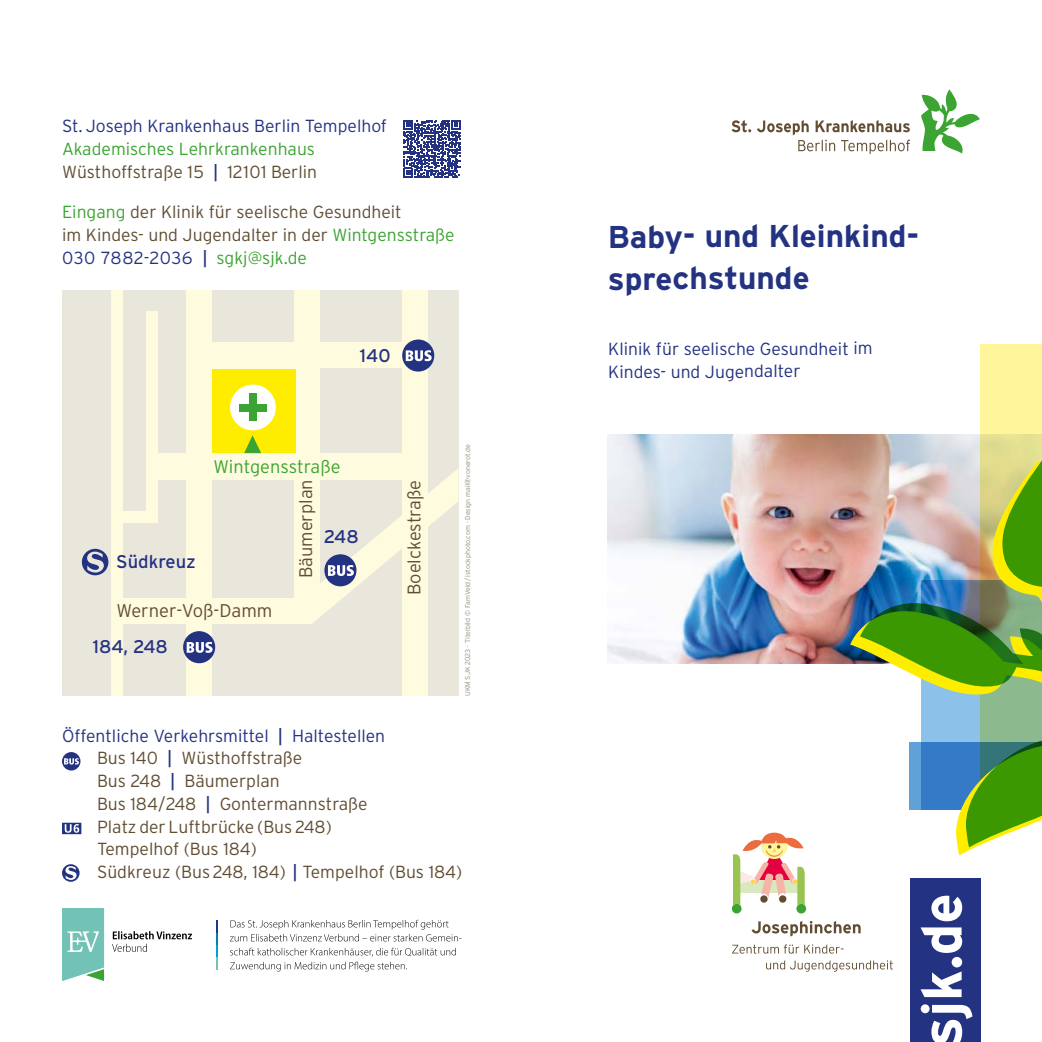
<style>
.page{position:relative;width:1042px;height:1042px;background:#fff}
.page>*{position:absolute;margin:0;border:0;box-sizing:border-box;transform-origin:0 0}
.t1{font:700 56.35px "Interstate";color:#fff}
.t2{font:700 31.5px/42.2px "Interstate";letter-spacing:-.005em;color:#243282}
.t3{font:18.38px "Interstate";color:#243282}
.t4{font:300 18.38px "Interstate";color:#614d32}
.t5{font:300 18.2px "Interstate";color:#614d32}
.t6{font:300 18.2px "Interstate";color:#3ca432}
.t7{font:300 17.5px/22.8px "Interstate";color:#614d32}
.t8{font:300 17.5px/22.8px "Interstate";letter-spacing:-.005em;color:#243282}
.t9{font:300 17.5px/22.8px "Interstate";color:#3ca432}
.t10{font:300 7px "Interstate";color:#918b7b}
.s1{color:#614d32}
.s2{font-weight:400;color:#243282}
.s3{color:#3ca432}
.s4{color:#243282}
</style>
<div class="page">
<div style="left:980px;top:344px;width:62px;height:478px;background:#fff59a"></div>
<svg style="left:921px;top:89px;width:59px;height:64px"></svg>
<svg style="left:731px;top:120px;width:179px;height:34px"></svg>
<img style="left:608px;top:434px;width:434px;height:229px">
<div style="left:910px;top:878px;width:70px;height:164px;background:#243282"></div>
<svg style="left:850px;top:461px;width:126px;height:394px"></svg>
<img style="left:860px;top:453px;width:182px;height:394px">
<svg style="left:766px;top:960px;width:127px;height:12px"></svg>
<svg style="left:732px;top:944px;width:111px;height:9px"></svg>
<svg style="left:751px;top:921px;width:109px;height:15px"></svg>
<svg style="left:731px;top:832px;width:75px;height:82px"></svg>
<svg style="left:62px;top:752px;width:18px;height:18px"></svg>
<svg style="left:62px;top:864px;width:18px;height:18px"></svg>
<svg style="left:62px;top:823px;width:19px;height:11px"></svg>
<div style="left:62px;top:290px;width:396px;height:406px;background:#e9e7dc"></div>
<div style="left:186px;top:290px;width:26px;height:406px;background:#fffbdf"></div>
<div style="left:294px;top:290px;width:26px;height:320px;background:#fffbdf"></div>
<div style="left:156px;top:453px;width:258px;height:27px;background:#fffbdf"></div>
<div style="left:116px;top:598px;width:195px;height:26px;background:#fffbdf"></div>
<div style="left:206px;top:345px;width:93px;height:116px;background:#fffbdf"></div>
<div style="left:212px;top:369px;width:84px;height:84px;background:#ffed00"></div>
<div style="left:230px;top:384px;width:46px;height:46px;background:#fff;border-radius:50%"></div>
<div style="left:249px;top:393px;width:7px;height:28px;background:#3ca432"></div>
<div style="left:239px;top:404px;width:28px;height:7px;background:#3ca432"></div>
<div style="left:402px;top:290px;width:26px;height:406px;background:#fffbdf"></div>
<div style="left:196px;top:342px;width:210px;height:26px;background:#fffbdf"></div>
<div style="left:111px;top:290px;width:12px;height:406px;background:#fffbdf"></div>
<div style="left:146px;top:311px;width:11px;height:211px;background:#fffbdf"></div>
<div style="left:116px;top:511px;width:41px;height:11px;background:#fffbdf"></div>
<svg style="left:244px;top:435px;width:17px;height:18px"></svg>
<svg style="left:183px;top:631px;width:32px;height:32px"></svg>
<svg style="left:311px;top:469px;width:147px;height:155px"></svg>
<svg style="left:402px;top:339px;width:32px;height:33px"></svg>
<svg style="left:217px;top:920px;width:1px;height:49px"></svg>
<svg style="left:62px;top:908px;width:42px;height:73px;background:#82c9ba"></svg>
<svg style="left:112px;top:931px;width:80px;height:21px"></svg>
<svg style="left:230px;top:948px;width:226px;height:23px"></svg>
<svg style="left:230px;top:920px;width:231px;height:21px"></svg>
<svg style="left:82px;top:549px;width:26px;height:26px"></svg>
<svg style="left:403px;top:120px;width:58px;height:57px"></svg>
<p class="t8" style="left:62px;top:114px;width:327px">St. Joseph Krankenhaus Berlin Tempelhof</p>
<p class="t9" style="left:62px;top:137px;width:257px">Akademisches Lehrkrankenhaus<br><span class="s1">Wüsthoffstraße 15</span> <span class="s2">|</span> <span class="s1">12101 Berlin</span></p>
<p class="t7" style="left:62px;top:201px;width:394px"><span class="s3">Eingang</span> der Klinik für seelische Gesundheit<br>im Kindes- und Jugendalter in der <span class="s3">Wintgensstraße<br></span><span class="s4">030 7882-2036</span> <span class="s2">|</span> <span class="s3">sgkj@sjk.de</span></p>
<p class="t3" style="left:360px;top:344px;width:32px">140</p>
<p class="t3" style="left:116px;top:551px;width:81px">Südkreuz</p>
<p class="t6" style="left:213px;top:455px;width:128px">Wintgensstraße</p>
<p class="t5" style="left:295px;top:578px;width:100px;rotate:-90deg">Bäumerplan</p>
<p class="t3" style="left:324px;top:526px;width:36px">248</p>
<p class="t4" style="left:116px;top:600px;width:158px">Werner-Voß-Damm</p>
<p class="t3" style="left:93px;top:635px;width:76px">184, 248</p>
<p class="t5" style="left:403px;top:595px;width:117px;rotate:-90deg">Boelckestraße</p>
<p class="t10" style="left:463px;top:696px;width:253px;rotate:-90deg">UKM SJK 2023 · Titelbild © FamVeld / istockphoto.com · Design mail@vonerot.de</p>
<p class="t7" style="left:97px;top:724px;width:367px;text-indent:-35px"><span class="s4">Öffentliche Verkehrsmittel</span> <span class="s2">|</span> <span class="s4">Haltestellen<br></span>Bus 140 <span class="s2">|</span> Wüsthoffstraße<br>Bus 248 <span class="s2">|</span> Bäumerplan<br>Bus 184/248 <span class="s2">|</span> Gontermannstraße<br>Platz der Luftbrücke (Bus 248)<br>Tempelhof (Bus 184)<br>Südkreuz (Bus 248, 184) <span class="s2">|</span> Tempelhof (Bus 184)</p>
<h2 class="t2" style="left:608px;top:215px;width:313px">Baby- und Kleinkind&shy;sprechstunde</h2>
<p class="t8" style="left:608px;top:337px;width:266px">Klinik für seelische Gesundheit im<br>Kindes- und Jugendalter</p>
<h1 class="t1" style="left:907px;top:1047px;width:155px;rotate:-90deg">sjk.de</h1>
</div>
